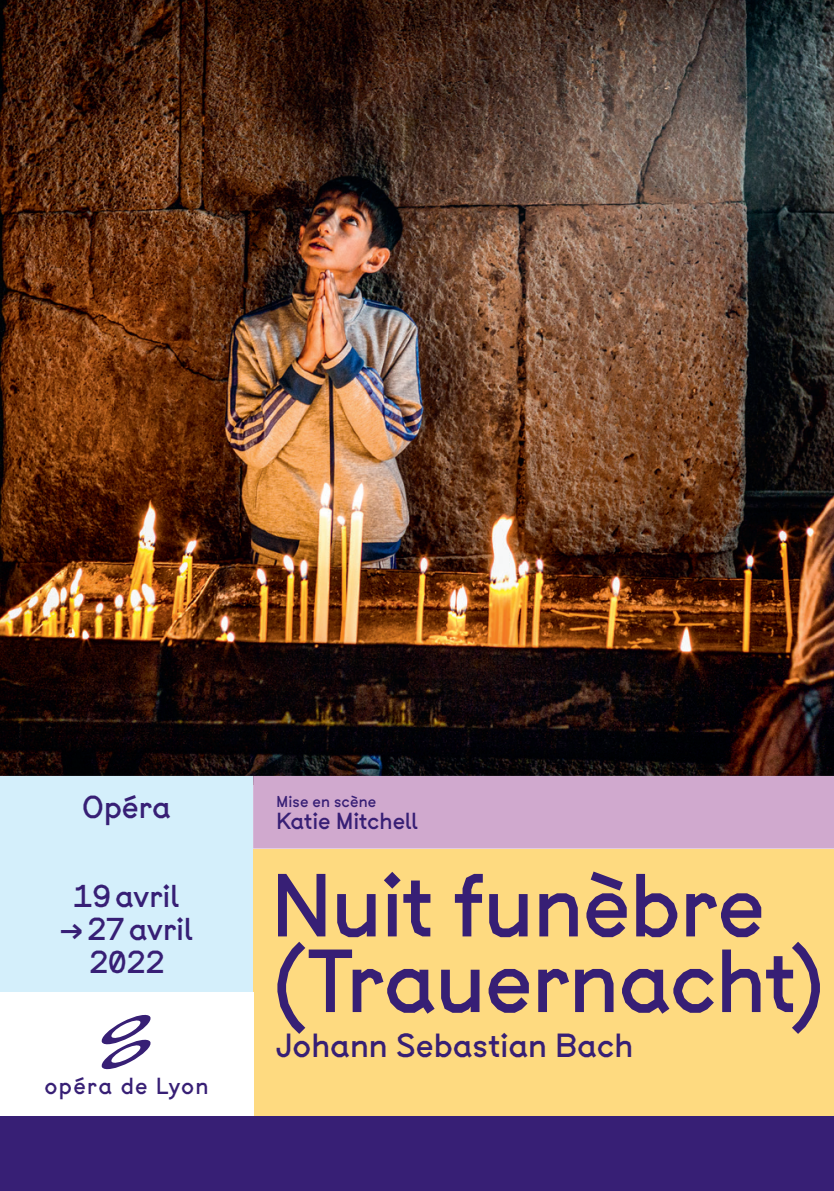
<style>
.page{position:relative;width:834px;height:1191px;background:#fff}
.page>*{position:absolute;margin:0;border:0;box-sizing:border-box;transform-origin:0 0}
.RECTO___TITRE___LONG{font:84px/75.6px "Btp";letter-spacing:-.01em;color:#371f75}
.RECTO___COMPOSITEUR{font:31.5px "Btp";color:#371f75}
.RECTO___GENRE___DATE{font:29.75px/32.7px "Btp";color:#371f75;text-align:center}
.RECTO___NOM{font:21.88px "Btp";letter-spacing:-.01em;color:#371f75}
.RECTO___LOGO{font:21.88px "Btp";letter-spacing:.06em;color:#371f75}
.RECTO___NOM-2{font:14.88px "Btp";letter-spacing:.015em;color:#371f75}
</style>
<div class="page">
<img style="left:0;top:0;width:833px;height:776px">
<div style="left:0;top:776px;width:253px;height:216px;background:#d4effb"></div>
<div style="left:253px;top:776px;width:580px;height:72px;background:#d0a9ce"></div>
<div style="left:253px;top:848px;width:580px;height:268px;background:#feda80"></div>
<div style="left:0;top:1116px;width:833px;height:75px;background:#371f75"></div>
<svg style="left:101px;top:1014px;width:50px;height:56px"></svg>
<p class="RECTO___GENRE___DATE" style="left:82px;top:791px;width:90px">Opéra</p>
<p class="RECTO___NOM-2" style="left:276px;top:790px;width:101px">Mise en scène</p>
<p class="RECTO___NOM" style="left:276px;top:804px;width:143px">Katie Mitchell</p>
<p class="RECTO___GENRE___DATE" style="left:74px;top:880px;width:107px">19avril</p>
<p class="RECTO___GENRE___DATE" style="left:60px;top:912px;width:135px">→27avril<br>2022</p>
<p class="RECTO___LOGO" style="left:44px;top:1070px;width:166px">opéra de Lyon</p>
<p class="RECTO___TITRE___LONG" style="left:271px;top:868px;width:555px">Nuit funèbre (Trauernacht)</p>
<p class="RECTO___COMPOSITEUR" style="left:276px;top:1022px;width:359px">Johann Sebastian Bach</p>
</div>
